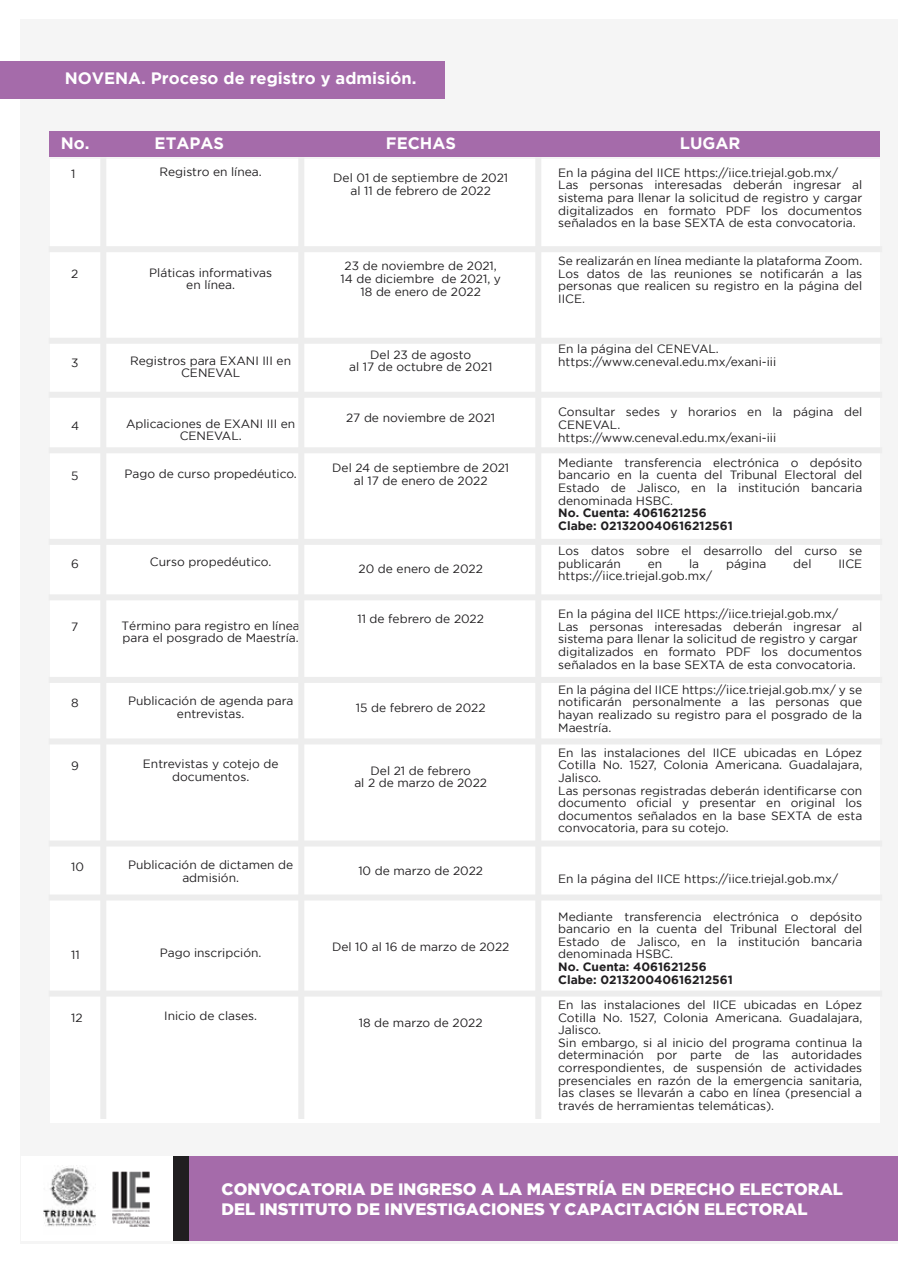
<style>
.page{position:relative;width:918px;height:1261px;background:#fff}
.page>*{position:absolute;margin:0;border:0;box-sizing:border-box;transform-origin:0 0}
.t1{font:900 16.5px/19.8px "Gotham";color:#fff}
.t2{font:700 16.5px "Gotham";color:#fff}
.t3{font:12px/12.6px "Gotham";color:#201e20;text-align:center}
.t4{font:700 12px/12.6px "Gotham";color:#201e20}
</style>
<div class="page">
<div style="left:20px;top:19px;width:878px;height:1224px;background:#f5f5f5"></div>
<div style="left:0;top:61px;width:444px;height:38px;background:#a56baa"></div>
<div style="left:21px;top:1155px;width:633px;height:85px;background:#fff"></div>
<div style="left:173px;top:1155px;width:710px;height:85px;background:#201e20"></div>
<img style="left:112px;top:1171px;width:38px;height:55px">
<img style="left:43px;top:1165px;width:52px;height:62px">
<div style="left:189px;top:1155px;width:709px;height:85px;background:#a56baa"></div>
<div style="left:50px;top:159px;width:829px;height:963px;background:#fff"></div>
<div style="left:49px;top:131px;width:830px;height:26px;background:#a56baa"></div>
<div style="left:298px;top:157px;width:6px;height:961px;background:#ededed"></div>
<div style="left:100px;top:157px;width:6px;height:961px;background:#ededed"></div>
<div style="left:535px;top:157px;width:6px;height:961px;background:#ededed"></div>
<div style="left:49px;top:246px;width:833px;height:6px;background:#ededed"></div>
<div style="left:49px;top:338px;width:833px;height:6px;background:#ededed"></div>
<div style="left:49px;top:392px;width:833px;height:6px;background:#ededed"></div>
<div style="left:49px;top:447px;width:833px;height:6px;background:#ededed"></div>
<div style="left:49px;top:539px;width:833px;height:6px;background:#ededed"></div>
<div style="left:49px;top:594px;width:833px;height:6px;background:#ededed"></div>
<div style="left:49px;top:677px;width:833px;height:6px;background:#ededed"></div>
<div style="left:49px;top:738px;width:833px;height:6px;background:#ededed"></div>
<div style="left:49px;top:840px;width:833px;height:6px;background:#ededed"></div>
<div style="left:49px;top:894px;width:833px;height:6px;background:#ededed"></div>
<div style="left:49px;top:990px;width:833px;height:6px;background:#ededed"></div>
<h1 class="t2" style="left:65px;top:68px;width:353px">NOVENA. Proceso de registro y admisión.</h1>
<h1 class="t2" style="left:61px;top:134px;width:30px">No.</h1>
<h1 class="t2" style="left:155px;top:134px;width:71px">ETAPAS</h1>
<h1 class="t2" style="left:386px;top:134px;width:72px">FECHAS</h1>
<h1 class="t2" style="left:680px;top:134px;width:62px">LUGAR</h1>
<p class="t3" style="left:160px;top:165px;width:104px">Registro en línea.</p>
<p class="t3" style="left:558px;top:166px;width:306px;text-align:left">En la página del IICE https://iice.triejal.gob.mx/<br>Las personas interesadas deberán ingresar al sistema para llenar la solicitud de registro y cargar digitalizados en formato PDF los documentos señalados en la base SEXTA de esta convocatoria.</p>
<p class="t3" style="left:558px;top:254px;width:306px;text-align:justify">Se realizarán en línea mediante la plataforma Zoom.<br>Los datos de las reuniones se notificarán a las personas que realicen su registro en la página del IICE.</p>
<p class="t3" style="left:71px;top:167px;width:6px">1</p>
<p class="t3" style="left:333px;top:171px;width:176px">Del 01 de septiembre de 2021 al 11 de febrero de 2022</p>
<p class="t3" style="left:340px;top:259px;width:162px">23 de noviembre de 2021,<br>14 de diciembre de 2021, y<br>18 de enero de 2022</p>
<p class="t3" style="left:149px;top:266px;width:124px">Pláticas informativas en línea.</p>
<p class="t3" style="left:71px;top:268px;width:9px">2</p>
<p class="t3" style="left:71px;top:356px;width:9px">3</p>
<p class="t3" style="left:130px;top:354px;width:162px">Registros para EXANI III en<br>CENEVAL</p>
<p class="t3" style="left:349px;top:348px;width:145px">Del 23 de agosto<br>al 17 de octubre de 2021</p>
<p class="t3" style="left:71px;top:419px;width:10px">4</p>
<p class="t3" style="left:71px;top:469px;width:9px">5</p>
<p class="t3" style="left:126px;top:417px;width:171px">Aplicaciones de EXANI III en<br>CENEVAL.</p>
<p class="t3" style="left:125px;top:467px;width:174px">Pago de curso propedéutico.</p>
<p class="t3" style="left:346px;top:411px;width:151px">27 de noviembre de 2021</p>
<p class="t3" style="left:332px;top:461px;width:179px">Del 24 de septiembre de 2021 al 17 de enero de 2022</p>
<p class="t3" style="left:71px;top:557px;width:9px">6</p>
<p class="t3" style="left:150px;top:555px;width:123px">Curso propedéutico.</p>
<p class="t3" style="left:359px;top:562px;width:126px">20 de enero de 2022</p>
<p class="t3" style="left:71px;top:620px;width:9px">7</p>
<p class="t3" style="left:122px;top:618px;width:180px;text-align:left">Término para registro en línea para el posgrado de Maestría.</p>
<p class="t3" style="left:357px;top:612px;width:128px">11 de febrero de 2022</p>
<p class="t3" style="left:71px;top:696px;width:9px">8</p>
<p class="t3" style="left:128px;top:694px;width:167px">Publicación de agenda para entrevistas.</p>
<p class="t3" style="left:356px;top:700px;width:131px">15 de febrero de 2022</p>
<p class="t3" style="left:71px;top:759px;width:9px">9</p>
<p class="t3" style="left:143px;top:757px;width:137px">Entrevistas y cotejo de documentos.</p>
<p class="t3" style="left:354px;top:763px;width:134px">Del 21 de febrero<br>al 2 de marzo de 2022</p>
<p class="t3" style="left:71px;top:860px;width:14px">10</p>
<p class="t3" style="left:128px;top:858px;width:167px">Publicación de dictamen de admisión.</p>
<p class="t3" style="left:358px;top:864px;width:126px">10 de marzo de 2022</p>
<p class="t3" style="left:71px;top:948px;width:10px">11</p>
<p class="t3" style="left:160px;top:946px;width:103px">Pago inscripción.</p>
<p class="t3" style="left:332px;top:940px;width:179px">Del 10 al 16 de marzo de 2022</p>
<p class="t3" style="left:71px;top:1011px;width:13px">12</p>
<p class="t3" style="left:164px;top:1009px;width:95px">Inicio de clases.</p>
<p class="t3" style="left:359px;top:1015px;width:125px">18 de marzo de 2022</p>
<p class="t3" style="left:558px;top:342px;width:219px;text-align:left">En la página del CENEVAL. https://www.ceneval.edu.mx/exani-iii</p>
<p class="t3" style="left:558px;top:405px;width:306px;text-align:left">Consultar sedes y horarios en la página del<br>CENEVAL.<br>https://www.ceneval.edu.mx/exani-iii</p>
<p class="t3" style="left:558px;top:456px;width:306px;text-align:justify">Mediante transferencia electrónica o depósito bancario en la cuenta del Tribunal Electoral del Estado de Jalisco, en la institución bancaria denominada HSBC.</p>
<p class="t4" style="left:558px;top:506px;width:176px">No. Cuenta: 4061621256<br>Clabe: 021320040616212561</p>
<p class="t3" style="left:558px;top:544px;width:306px;text-align:left">Los datos sobre el desarrollo del curso se publicarán</p>
<p class="t3" style="left:648px;top:557px;width:16px">en</p>
<p class="t3" style="left:689px;top:557px;width:12px">la</p>
<p class="t3" style="left:726px;top:557px;width:42px">página</p>
<p class="t3" style="left:793px;top:557px;width:20px">del</p>
<p class="t3" style="left:838px;top:557px;width:25px">IICE</p>
<p class="t3" style="left:558px;top:569px;width:155px">https://iice.triejal.gob.mx/</p>
<p class="t3" style="left:558px;top:607px;width:306px;text-align:left">En la página del IICE https://iice.triejal.gob.mx/<br>Las personas interesadas deberán ingresar al sistema para llenar la solicitud de registro y cargar digitalizados en formato PDF los documentos señalados en la base SEXTA de esta convocatoria.</p>
<p class="t3" style="left:558px;top:683px;width:306px;text-align:justify">En la página del IICE https://iice.triejal.gob.mx/ y se notificarán personalmente a las personas que hayan realizado su registro para el posgrado de la Maestría.</p>
<p class="t3" style="left:558px;top:746px;width:306px;text-align:left">En las instalaciones del IICE ubicadas en López Cotilla No. 1527, Colonia Americana. Guadalajara, Jalisco.<br>Las personas registradas deberán identificarse con documento oficial y presentar en original los documentos señalados en la base SEXTA de esta convocatoria, para su cotejo.</p>
<p class="t3" style="left:558px;top:872px;width:281px">En la página del IICE https://iice.triejal.gob.mx/</p>
<p class="t3" style="left:558px;top:909px;width:306px;text-align:justify">Mediante transferencia electrónica o depósito bancario en la cuenta del Tribunal Electoral del Estado de Jalisco, en la institución bancaria denominada HSBC.</p>
<p class="t4" style="left:558px;top:960px;width:176px">No. Cuenta: 4061621256<br>Clabe: 021320040616212561</p>
<p class="t3" style="left:558px;top:998px;width:306px;text-align:left">En las instalaciones del IICE ubicadas en López Cotilla No. 1527, Colonia Americana. Guadalajara, Jalisco.<br>Sin embargo, si al inicio del programa continua la determinación por parte de las autoridades correspondientes, de suspensión de actividades presenciales en razón de la emergencia sanitaria, las clases se llevarán a cabo en línea (presencial a través de herramientas telemáticas).</p>
<h1 class="t1" style="left:222px;top:1179px;width:623px">CONVOCATORIA DE INGRESO A LA MAESTRÍA EN DERECHO ELECTORAL<br>DEL INSTITUTO DE INVESTIGACIONES Y CAPACITACIÓN ELECTORAL</h1>
</div>
